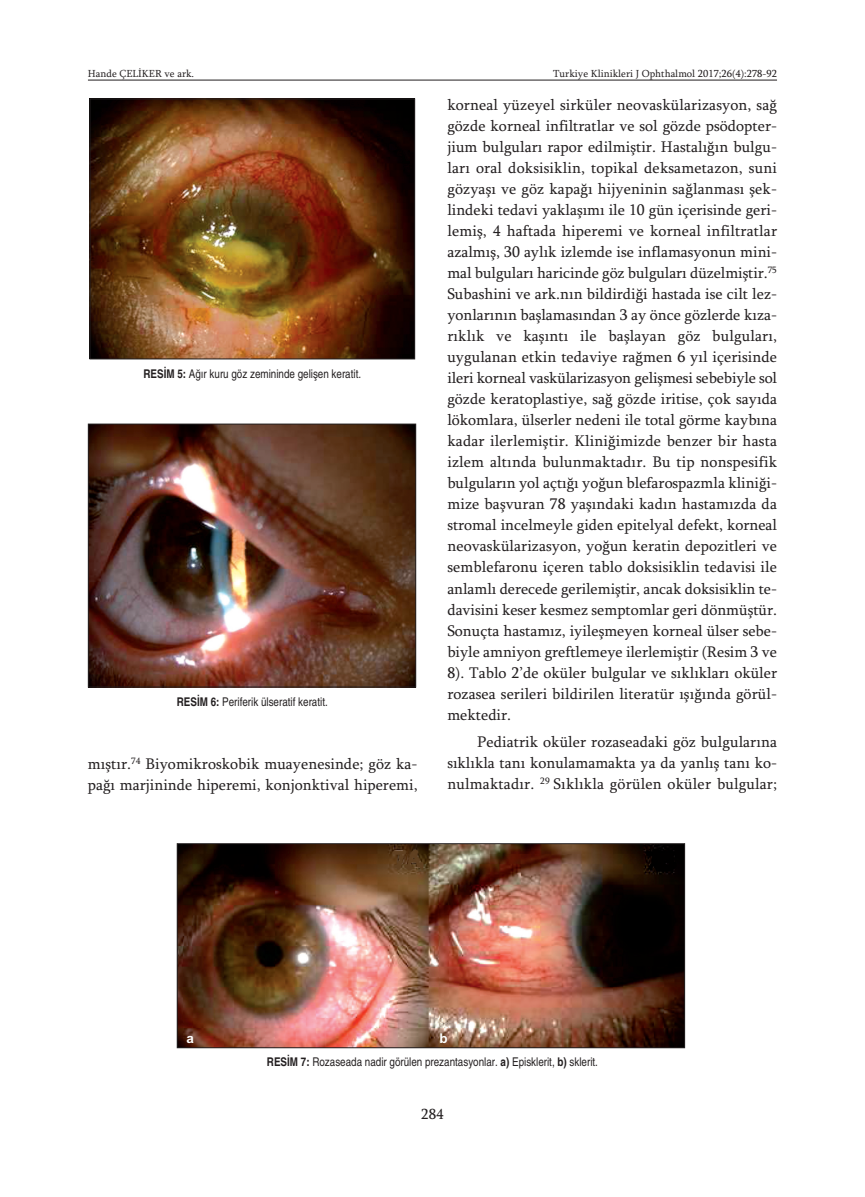
<style>
.page{position:relative;width:865px;height:1197px;background:#fff}
.page>*{position:absolute;margin:0;border:0;box-sizing:border-box;transform-origin:0 0}
.t1{font:15.75px/21px "Sylfaen";letter-spacing:.005em;color:#231f20;text-align:justify}
.t2{font:15px "Sylfaen";color:#231f20}
.t3{font:700 13.5px "Arial";color:#fff}
.t4{font:condensed 12px "Helvetica";color:#231f20}
.t5{font:10.5px "Sylfaen";color:#231f20}
.s1{font-weight:700}
</style>
<div class="page">
<hr style="left:88px;top:80px;width:689px;height:1px;background:#231f20">
<img style="left:92px;top:101px;width:321px;height:256px">
<div style="left:90px;top:99px;width:325px;height:260px;border:1px solid #231f20"></div>
<img style="left:90px;top:425px;width:324px;height:260px">
<div style="left:88px;top:423px;width:328px;height:264px;border:1px solid #231f20"></div>
<img style="left:179px;top:845px;width:504px;height:201px">
<div style="left:177px;top:843px;width:508px;height:205px;border:1px solid #231f20"></div>
<p class="t5" style="left:88px;top:67px;width:108px">Hande ÇELİKER ve ark.</p>
<p class="t5" style="left:553px;top:67px;width:225px">Turkiye Klinikleri J Ophthalmol 2017;26(4):278-92</p>
<p class="t4" style="left:143px;top:366px;width:219px"><span class="s1">RESİM 5:</span> Ağır kuru göz zemininde gelişen keratit.</p>
<p class="t4" style="left:177px;top:694px;width:152px"><span class="s1">RESİM 6:</span> Periferik ülseratif keratit.</p>
<p class="t1" style="left:88px;top:752px;width:331px">mıştır.<sup>74</sup> Biyomikroskobik muayenesinde; göz ka&shy;pağı marjininde hiperemi, konjonktival hiperemi,</p>
<p class="t1" style="left:447px;top:94px;width:331px">korneal yüzeyel sirküler neovaskülarizasyon, sağ gözde korneal infiltratlar ve sol gözde psödopter&shy;jium bulguları rapor edilmiştir. Hastalığın bulgu&shy;ları oral doksisiklin, topikal deksametazon, suni gözyaşı ve göz kapağı hijyeninin sağlanması şek&shy;lindeki tedavi yaklaşımı ile 10 gün içerisinde geri&shy;lemiş, 4 haftada hiperemi ve korneal infiltratlar azalmış, 30 aylık izlemde ise inflamasyonun mini&shy;mal bulguları haricinde göz bulguları düzelmiştir.<sup>75<br></sup>Subashini ve ark.nın bildirdiği hastada ise cilt lez&shy;yonlarının başlamasından 3 ay önce gözlerde kıza&shy;rıklık ve kaşıntı ile başlayan göz bulguları, uygulanan etkin tedaviye rağmen 6 yıl içerisinde ileri korneal vaskülarizasyon gelişmesi sebebiyle sol gözde keratoplastiye, sağ gözde iritise, çok sayıda lökomlara, ülserler nedeni ile total görme kaybına kadar ilerlemiştir. Kliniğimizde benzer bir hasta izlem altında bulunmaktadır. Bu tip nonspesifik bulguların yol açtığı yoğun blefarospazmla kliniği&shy;mize başvuran 78 yaşındaki kadın hastamızda da stromal incelmeyle giden epitelyal defekt, korneal neovaskülarizasyon, yoğun keratin depozitleri ve semblefaronu içeren tablo doksisiklin tedavisi ile anlamlı derecede gerilemiştir, ancak doksisiklin te&shy;davisini keser kesmez semptomlar geri dönmüştür.<br>Sonuçta hastamız, iyileşmeyen korneal ülser sebe&shy;biyle amniyon greftlemeye ilerlemiştir (Resim 3 ve 8). Tablo 2’de oküler bulgular ve sıklıkları oküler rozasea serileri bildirilen literatür ışığında görül&shy;mektedir.</p>
<p class="t1" style="left:447px;top:731px;width:331px;text-indent:30px">Pediatrik oküler rozaseadaki göz bulgularına sıklıkla tanı konulamamakta ya da yanlış tanı ko&shy;nulmaktadır. <sup>29</sup> Sıklıkla görülen oküler bulgular;</p>
<p class="t3" style="left:186px;top:1030px;width:9px">a</p>
<p class="t3" style="left:439px;top:1030px;width:10px">b</p>
<p class="t4" style="left:267px;top:1055px;width:332px"><span class="s1">RESİM 7:</span> Rozaseada nadir görülen prezantasyonlar. <span class="s1">a)</span> Episklerit, <span class="s1">b)</span> sklerit.</p>
<p class="t2" style="left:421px;top:1104px;width:24px">284</p>
</div>
